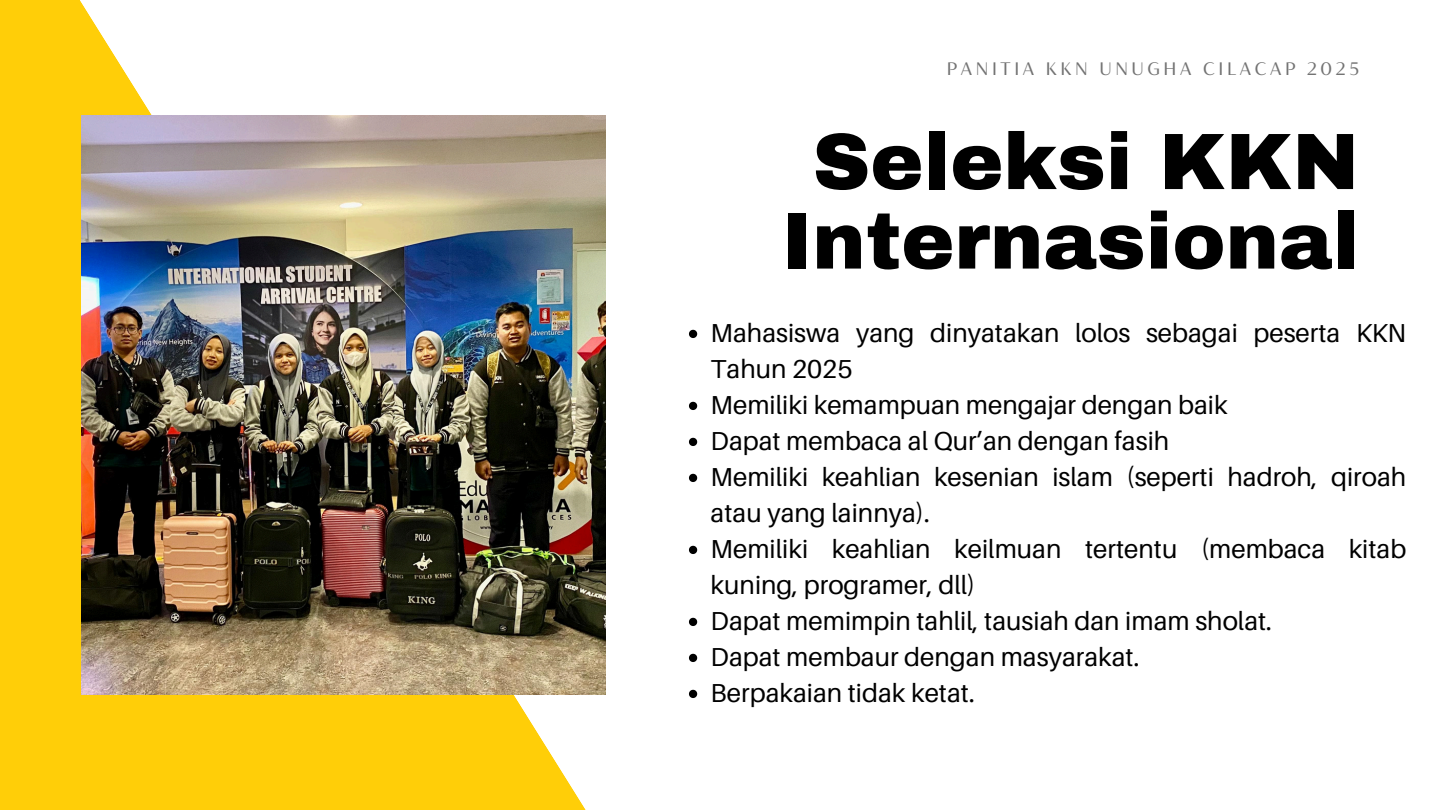
<style>
.page{position:relative;width:1440px;height:810px;background:#fff}
.page>*{position:absolute;margin:0;border:0;box-sizing:border-box;transform-origin:0 0}
.t1{font:900 80px/79.5px "Archivo";color:#000;text-align:center}
.t2{font:26px/36px "Aileron";color:#000}
.t3{font:18px "Blacker Sans Text";letter-spacing:.2em;color:#737373}
</style>
<div class="page">
<svg style="left:0;top:0;width:606px;height:810px;fill:#ffce08"></svg>
<img style="left:81px;top:115px;width:524px;height:580px">
<svg style="left:689px;top:330px;width:8px;height:8px"></svg>
<svg style="left:689px;top:402px;width:8px;height:8px"></svg>
<svg style="left:689px;top:438px;width:8px;height:8px"></svg>
<svg style="left:689px;top:474px;width:8px;height:8px"></svg>
<svg style="left:689px;top:546px;width:8px;height:8px"></svg>
<svg style="left:689px;top:618px;width:8px;height:8px"></svg>
<svg style="left:689px;top:654px;width:8px;height:8px"></svg>
<svg style="left:689px;top:690px;width:8px;height:8px"></svg>
<p class="t3" style="left:947px;top:57px;width:414px">PANITIA KKN UNUGHA CILACAP 2025</p>
<p class="t1" style="left:781px;top:123px;width:579px">Seleksi KKN<br>Internasional</p>
<h1 class="t2" style="left:711px;top:314px;width:697px">Mahasiswa yang dinyatakan lolos sebagai peserta KKN<br>Tahun 2025</h1>
<p class="t2" style="left:711px;top:386px;width:519px">Memiliki kemampuan mengajar dengan baik</p>
<p class="t2" style="left:711px;top:422px;width:460px">Dapat membaca al Qur’an dengan fasih</p>
<p class="t2" style="left:711px;top:458px;width:697px">Memiliki keahlian kesenian islam (seperti hadroh, qiroah atau yang lainnya).</p>
<p class="t2" style="left:711px;top:530px;width:697px">Memiliki keahlian keilmuan tertentu (membaca kitab kuning, programer, dll)</p>
<p class="t2" style="left:711px;top:602px;width:563px">Dapat memimpin tahlil, tausiah dan imam sholat.</p>
<p class="t2" style="left:711px;top:638px;width:430px">Dapat membaur dengan masyarakat.</p>
<p class="t2" style="left:711px;top:674px;width:266px">Berpakaian tidak ketat.</p>
</div>
